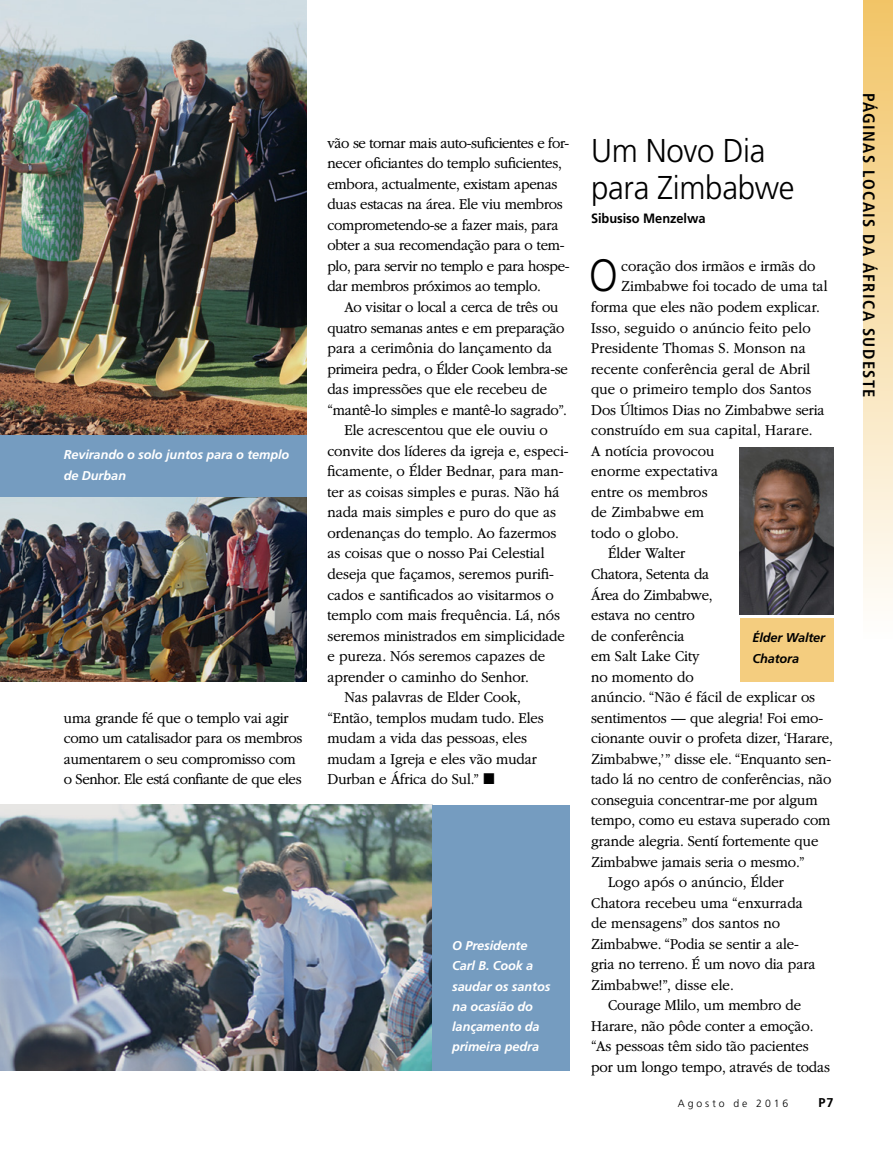
<style>
.page{position:relative;width:893px;height:1161px;background:#fff}
.page>*{position:absolute;margin:0;border:0;box-sizing:border-box;transform-origin:0 0}
.ARTCL_para_first_NEW{font:300 45.15px "Frutigerlds Lat";color:#000;scale:.88 1}
.FIGimg_title{font:300 33px/37.5px "Frutigerlds Lat";letter-spacing:-.01em;color:#000;scale:.95 1}
.t1{font:700 condensed 16.5px "Frutigerlds Lat";letter-spacing:.085em;color:#000}
.ARTCL_para_NEWS{font:300 15.75px/20.5px "Garamondlds Lat Plus";letter-spacing:-.01em;color:#000;scale:.95 1}
.ARTCL_para_first_NEW-2{font:300 15.75px "Garamondlds Lat Plus";letter-spacing:.005em;color:#000;scale:.95 1}
.ARTCL-BY_para_first{font:700 13.5px "Frutigerlds Lat";letter-spacing:-.005em;color:#000;scale:.95 1}
.FIGimg_CAP_para_NEWS{font:italic 700 12.75px/20.2px "Frutigerlds Lat";letter-spacing:-.01em;color:#fff}
.FIGimg_CAP_para_NEWS-2{font:italic 700 12.75px/20.2px "Frutigerlds Lat";letter-spacing:-.01em;color:#000}
.t2{font:700 12.75px "Frutigerlds Lat";color:#000}
.t3{font:300 10.5px "Frutigerlds Lat";letter-spacing:.28em;color:#000}
</style>
<div class="page">
<div style="left:863px;top:0;width:30px;height:639px;background:linear-gradient(to bottom,#f2c466,#fefefd)"></div>
<img style="left:0;top:0;width:306px;height:435px">
<img style="left:0;top:497px;width:306px;height:185px">
<div style="left:0;top:435px;width:306px;height:62px;background:#759cc0"></div>
<img style="left:0;top:805px;width:432px;height:265px">
<div style="left:432px;top:805px;width:138px;height:265px;background:#759cc0"></div>
<img style="left:740px;top:448px;width:93px;height:166px">
<div style="left:740px;top:619px;width:93px;height:63px;background:#f4cd7f"></div>
<p class="FIGimg_CAP_para_NEWS" style="left:64px;top:444px;width:227px">Revirando o solo juntos para o templo de Durban</p>
<p class="ARTCL_para_NEWS" style="left:64px;top:707px;width:253px">uma grande fé que o templo vai agir como um catalisador para os membros aumentarem o seu compromisso com o Senhor. Ele está confiante de que eles</p>
<p class="ARTCL_para_NEWS" style="left:327px;top:132px;width:256px">vão se tornar mais auto-suficientes e for&shy;necer oficiantes do templo suficientes, embora, actualmente, existam apenas duas estacas na área. Ele viu membros comprometendo-se a fazer mais, para obter a sua recomendação para o tem&shy;plo, para servir no templo e para hospe&shy;dar membros próximos ao templo.</p>
<p class="ARTCL_para_NEWS" style="left:327px;top:296px;width:255px;text-indent:17px">Ao visitar o local a cerca de três ou quatro semanas antes e em preparação para a cerimônia do lançamento da primeira pedra, o Élder Cook lembra-se das impressões que ele recebeu de “mantê-lo simples e mantê-lo sagrado”.</p>
<p class="ARTCL_para_NEWS" style="left:327px;top:420px;width:255px;text-indent:17px">Ele acrescentou que ele ouviu o convite dos líderes da igreja e, especi&shy;ficamente, o Élder Bednar, para man&shy;ter as coisas simples e puras. Não há nada mais simples e puro do que as ordenanças do templo. Ao fazermos as coisas que o nosso Pai Celestial deseja que façamos, seremos purifi&shy;cados e santificados ao visitarmos o templo com mais frequência. Lá, nós seremos ministrados em simplicidade e pureza. Nós seremos capazes de aprender o caminho do Senhor.</p>
<p class="ARTCL_para_NEWS" style="left:327px;top:687px;width:229px;text-indent:17px">Nas palavras de Elder Cook, “Então, templos mudam tudo. Eles mudam a vida das pessoas, eles mudam a Igreja e eles vão mudar<br>Durban e África do Sul.” ◼</p>
<p class="FIGimg_CAP_para_NEWS" style="left:452px;top:935px;width:100px">O Presidente<br>Carl B. Cook a saudar os santos na ocasião do lançamento da primeira pedra</p>
<p class="FIGimg_title" style="left:591px;top:131px;width:216px">Um Novo Dia para Zimbabwe</p>
<p class="ARTCL-BY_para_first" style="left:591px;top:208px;width:122px">Sibusiso Menzelwa</p>
<p class="ARTCL_para_first_NEW" style="left:589px;top:243px;width:34px">O</p>
<p class="ARTCL_para_first_NEW-2" style="left:621px;top:254px;width:206px">coração dos irmãos e irmãs do</p>
<p class="ARTCL_para_first_NEW-2" style="left:621px;top:275px;width:219px">Zimbabwe foi tocado de uma tal</p>
<p class="ARTCL_para_first_NEW-2" style="left:591px;top:296px;width:242px">forma que eles não podem explicar.</p>
<p class="ARTCL_para_first_NEW-2" style="left:591px;top:316px;width:233px">Isso, seguido o anúncio feito pelo</p>
<p class="ARTCL_para_first_NEW-2" style="left:591px;top:337px;width:228px">Presidente Thomas S. Monson na</p>
<p class="ARTCL_para_first_NEW-2" style="left:591px;top:357px;width:232px">recente conferência geral de Abril</p>
<p class="ARTCL_para_first_NEW-2" style="left:591px;top:378px;width:233px">que o primeiro templo dos Santos</p>
<p class="ARTCL_para_first_NEW-2" style="left:591px;top:398px;width:247px">Dos Últimos Dias no Zimbabwe seria</p>
<p class="ARTCL_para_first_NEW-2" style="left:591px;top:419px;width:235px">construído em sua capital, Harare.</p>
<p class="ARTCL_para_first_NEW-2" style="left:591px;top:439px;width:132px">A notícia provocou</p>
<p class="ARTCL_para_first_NEW-2" style="left:591px;top:460px;width:135px">enorme expectativa</p>
<p class="ARTCL_para_first_NEW-2" style="left:591px;top:480px;width:124px">entre os membros</p>
<p class="ARTCL_para_first_NEW-2" style="left:591px;top:501px;width:121px">de Zimbabwe em</p>
<p class="ARTCL_para_first_NEW-2" style="left:591px;top:521px;width:94px">todo o globo.</p>
<p class="ARTCL_para_NEWS" style="left:591px;top:543px;width:256px;text-indent:17px">Élder Walter<br>Chatora, Setenta da<br>Área do Zimbabwe,<br>estava no centro<br>de conferência<br>em Salt Lake City<br>no momento do<br>anúncio. “Não é fácil de explicar os sentimentos — que alegria! Foi emo&shy;cionante ouvir o profeta dizer, ‘Harare,<br>Zimbabwe,’” disse ele. “Enquanto sen&shy;tado lá no centro de conferências, não conseguia concentrar-me por algum tempo, como eu estava superado com grande alegria. Sentí fortemente que<br>Zimbabwe jamais seria o mesmo.”</p>
<p class="ARTCL_para_NEWS" style="left:591px;top:871px;width:238px;text-indent:17px">Logo após o anúncio, Élder<br>Chatora recebeu uma “enxurrada de mensagens” dos santos no<br>Zimbabwe. “Podia se sentir a ale&shy;gria no terreno. É um novo dia para<br>Zimbabwe!”, disse ele.</p>
<p class="ARTCL_para_NEWS" style="left:591px;top:995px;width:253px;text-indent:17px">Courage Mlilo, um membro de<br>Harare, não pôde conter a emoção. “As pessoas têm sido tão pacientes por um longo tempo, através de todas</p>
<p class="FIGimg_CAP_para_NEWS-2" style="left:752px;top:628px;width:74px">Élder Walter<br>Chatora</p>
<p class="t3" style="left:678px;top:1095px;width:112px">Agosto de 2016</p>
<p class="t2" style="left:819px;top:1092px;width:16px">P7</p>
<p class="t1" style="left:881px;top:93px;width:306px;rotate:90deg">PÁGINAS LOCAIS DA ÁFRICA SUDESTE</p>
</div>
